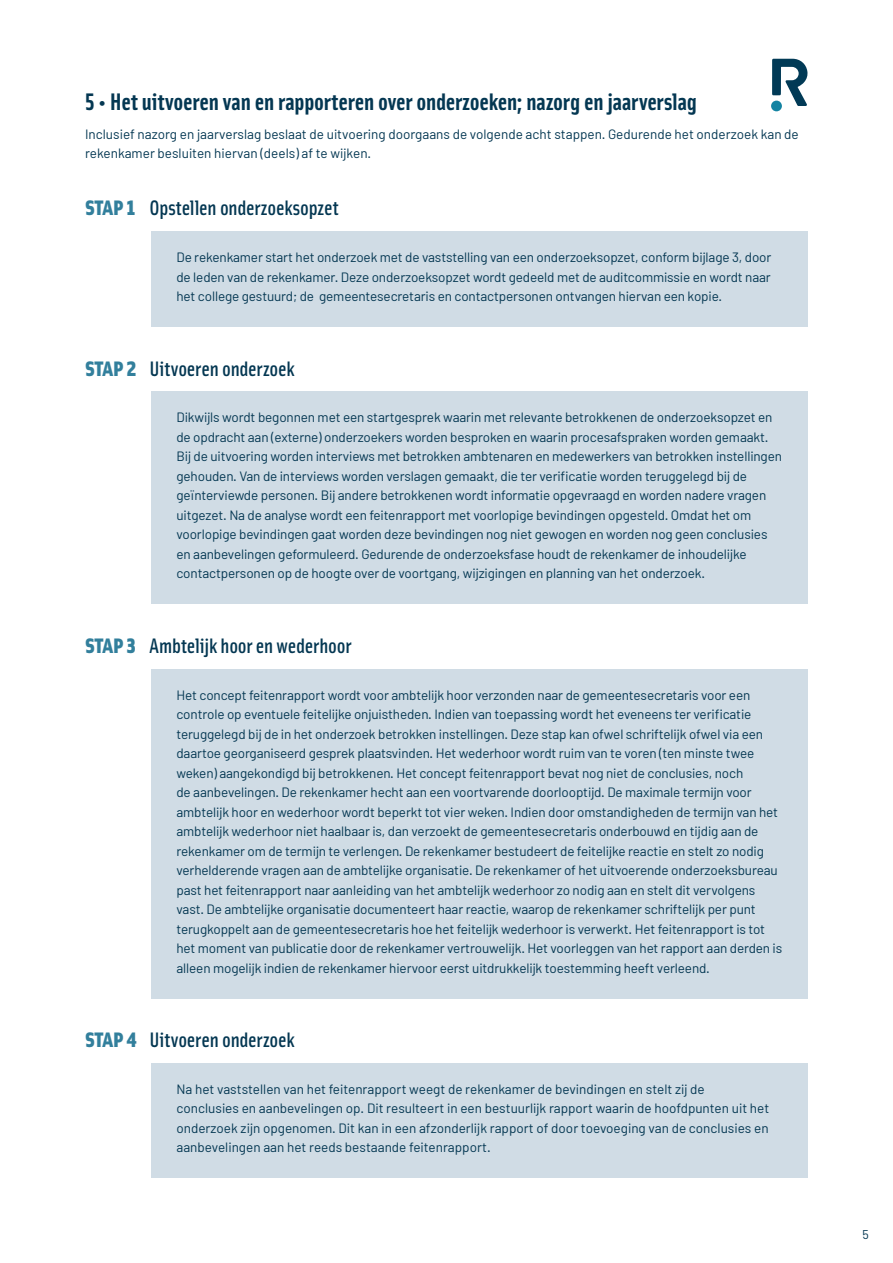
<style>
.page{position:relative;width:893px;height:1263px;background:#fff}
.page>*{position:absolute;margin:0;border:0;box-sizing:border-box;transform-origin:0 0}
.t1{font:700 24px "Solex OT";letter-spacing:-.01em;color:#043752}
.t2{font:500 21px "Solex OT";letter-spacing:-.01em;color:#043752}
.t3{font:13.5px/19.5px "Barlow";letter-spacing:-.01em;color:#043752}
.t4{font:12.75px "Barlow";color:#043752}
.s1{font-weight:900;color:#327f9c}
</style>
<div class="page">
<div style="left:151px;top:232px;width:657px;height:95px;background:#d0dce5"></div>
<div style="left:151px;top:392px;width:657px;height:212px;background:#d0dce5"></div>
<div style="left:151px;top:669px;width:657px;height:329px;background:#d0dce5"></div>
<div style="left:151px;top:1063px;width:657px;height:115px;background:#d0dce5"></div>
<svg style="left:772px;top:59px;width:36px;height:47px"></svg>
<div style="left:771px;top:101px;width:11px;height:10px;background:#1383a2;border-radius:50%"></div>
<h1 class="t1" style="left:85px;top:86px;width:613px">5 • Het uitvoeren van en rapporteren over onderzoeken; nazorg en jaarverslag</h1>
<p class="t3" style="left:85px;top:124px;width:715px">Inclusief nazorg en jaarverslag beslaat de uitvoering doorgaans de volgende acht stappen. Gedurende het onderzoek kan de rekenkamer besluiten hiervan (deels) af te wijken.</p>
<h2 class="t2" style="left:85px;top:194px;width:255px"><span class="s1">STAP 1</span> Opstellen onderzoeksopzet</h2>
<p class="t3" style="left:176px;top:247px;width:596px;text-align:justify">De rekenkamer start het onderzoek met de vaststelling van een onderzoeksopzet, conform bijlage 3, door de leden van de rekenkamer. Deze onderzoeksopzet wordt gedeeld met de auditcommissie en wordt naar het college gestuurd; de gemeentesecretaris en contactpersonen ontvangen hiervan een kopie.</p>
<h2 class="t2" style="left:85px;top:355px;width:211px"><span class="s1">STAP 2</span> Uitvoeren onderzoek</h2>
<p class="t3" style="left:176px;top:407px;width:607px">Dikwijls wordt begonnen met een startgesprek waarin met relevante betrokkenen de onderzoeksopzet en de opdracht aan (externe) onderzoekers worden besproken en waarin procesafspraken worden gemaakt.<br>Bij de uitvoering worden interviews met betrokken ambtenaren en medewerkers van betrokken instellingen gehouden. Van de interviews worden verslagen gemaakt, die ter verificatie worden teruggelegd bij de geïnterviewde personen. Bij andere betrokkenen wordt informatie opgevraagd en worden nadere vragen uitgezet. Na de analyse wordt een feitenrapport met voorlopige bevindingen opgesteld. Omdat het om voorlopige bevindingen gaat worden deze bevindingen nog niet gewogen en worden nog geen conclusies en aanbevelingen geformuleerd. Gedurende de onderzoeksfase houdt de rekenkamer de inhoudelijke contactpersonen op de hoogte over de voortgang, wijzigingen en planning van het onderzoek.</p>
<h2 class="t2" style="left:85px;top:632px;width:268px"><span class="s1">STAP 3</span> Ambtelijk hoor en wederhoor</h2>
<p class="t3" style="left:176px;top:685px;width:607px">Het concept feitenrapport wordt voor ambtelijk hoor verzonden naar de gemeentesecretaris voor een controle op eventuele feitelijke onjuistheden. Indien van toepassing wordt het eveneens ter verificatie teruggelegd bij de in het onderzoek betrokken instellingen. Deze stap kan ofwel schriftelijk ofwel via een daartoe georganiseerd gesprek plaatsvinden. Het wederhoor wordt ruim van te voren (ten minste twee weken) aangekondigd bij betrokkenen. Het concept feitenrapport bevat nog niet de conclusies, noch<br>de aanbevelingen. De rekenkamer hecht aan een voortvarende doorlooptijd. De maximale termijn voor ambtelijk hoor en wederhoor wordt beperkt tot vier weken. Indien door omstandigheden de termijn van het ambtelijk wederhoor niet haalbaar is, dan verzoekt de gemeentesecretaris onderbouwd en tijdig aan de rekenkamer om de termijn te verlengen. De rekenkamer bestudeert de feitelijke reactie en stelt zo nodig verhelderende vragen aan de ambtelijke organisatie. De rekenkamer of het uitvoerende onderzoeksbureau past het feitenrapport naar aanleiding van het ambtelijk wederhoor zo nodig aan en stelt dit vervolgens vast. De ambtelijke organisatie documenteert haar reactie, waarop de rekenkamer schriftelijk per punt terugkoppelt aan de gemeentesecretaris hoe het feitelijk wederhoor is verwerkt. Het feitenrapport is tot het moment van publicatie door de rekenkamer vertrouwelijk. Het voorleggen van het rapport aan derden is alleen mogelijk indien de rekenkamer hiervoor eerst uitdrukkelijk toestemming heeft verleend.</p>
<h2 class="t2" style="left:85px;top:1026px;width:211px"><span class="s1">STAP 4</span> Uitvoeren onderzoek</h2>
<p class="t3" style="left:176px;top:1079px;width:594px">Na het vaststellen van het feitenrapport weegt de rekenkamer de bevindingen en stelt zij de conclusies en aanbevelingen op. Dit resulteert in een bestuurlijk rapport waarin de hoofdpunten uit het onderzoek zijn opgenomen. Dit kan in een afzonderlijk rapport of door toevoeging van de conclusies en aanbevelingen aan het reeds bestaande feitenrapport.</p>
<p class="t4" style="left:862px;top:1226px;width:8px">5</p>
</div>
